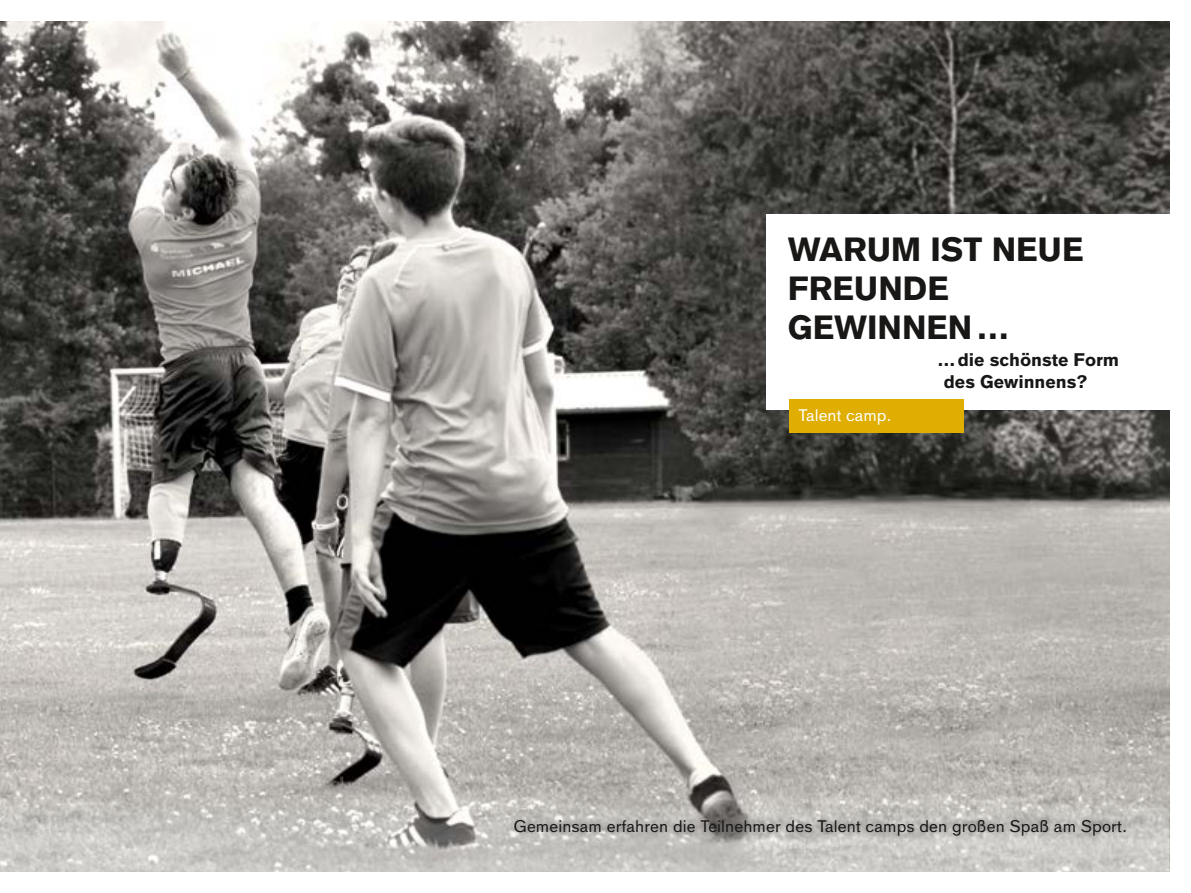
<style>
.page{position:relative;width:1191px;height:893px;background:#fff}
.page>*{position:absolute;margin:0;border:0;box-sizing:border-box;transform-origin:0 0}
.t1{font:700 33px/39px "OBO Sans";color:#181716}
.t2{font:700 18px/21.6px "OBO Sans";color:#181716}
.t3{font:16.5px "OBO Sans";letter-spacing:.005em;color:#181716}
.t4{font:16.5px "OBO Sans";color:#fff}
</style>
<div class="page">
<img style="left:0;top:21px;width:1169px;height:690px">
<svg style="left:0;top:711px;width:1169px;height:161px;background:#bdbab6"></svg>
<div style="left:766px;top:214px;width:404px;height:195px;background:#fff"></div>
<div style="left:789px;top:400px;width:174px;height:33px;background:#dfae00"></div>
<div style="left:507px;top:814px;width:624px;height:27px;background:#181716;opacity:.4"></div>
<h1 class="t1" style="left:788px;top:231px;width:297px">WARUM IST NEUE<br>FREUNDE<br>GEWINNEN…</h1>
<p class="t4" style="left:798px;top:406px;width:95px">Talent camp.</p>
<p class="t2" style="left:943px;top:349px;width:177px;text-indent:-6px">…die schönste Form des Gewinnens?</p>
<p class="t3" style="left:513px;top:816px;width:615px">Gemeinsam erfahren die Teilnehmer des Talent camps den großen Spaß am Sport.</p>
</div>
